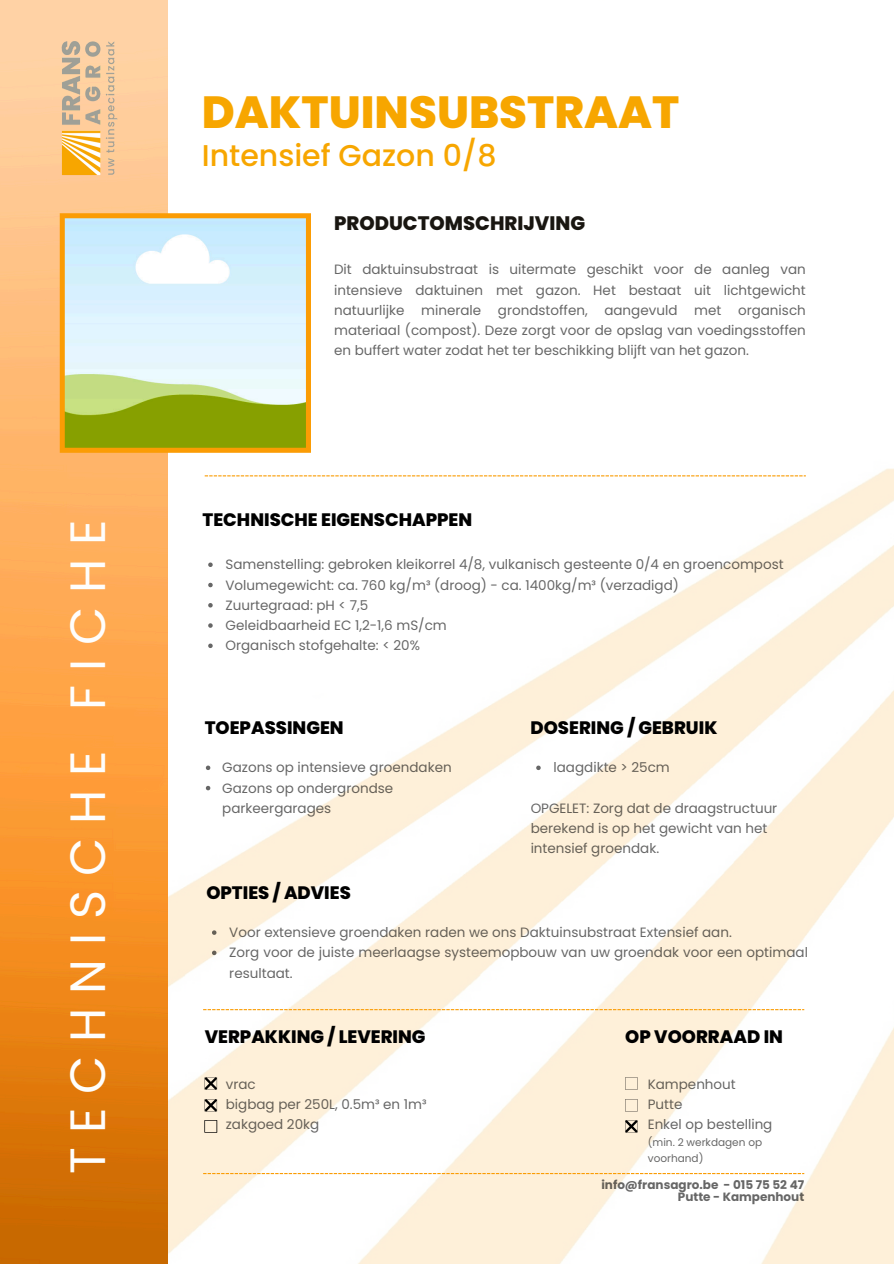
<style>
.page{position:relative;width:894px;height:1264px;background:#fff}
.page>*{position:absolute;margin:0;border:0;box-sizing:border-box;transform-origin:0 0}
.t1{font:49.5px "Poppins";letter-spacing:.28em;color:#fefefd}
.t2{font:800 45px "Poppins";color:#f7a600}
.t3{font:500 30px "Poppins";color:#f7a600}
.t4{font:800 19.5px "Poppins";color:#191611}
.t5{font:800 18px "Poppins";color:#000}
.t6{font:13.5px/20.2px "Poppins";color:#000}
.t7{font:700 12px/12px "Poppins";color:#000;text-align:right}
.t8{font:10.5px/15.8px "Poppins";color:#000}
</style>
<div class="page">
<img style="left:167px;top:0;width:726px;height:1263px">
<img style="left:0;top:0;width:167px;height:1263px">
<svg style="left:203px;top:1172px;width:601px;height:2px"></svg>
<svg style="left:60px;top:213px;width:251px;height:240px;background:#cedbb5"></svg>
<svg style="left:205px;top:1077px;width:12px;height:12px"></svg>
<svg style="left:205px;top:1099px;width:12px;height:12px"></svg>
<svg style="left:625px;top:1077px;width:12px;height:12px"></svg>
<svg style="left:625px;top:1099px;width:12px;height:12px"></svg>
<svg style="left:203px;top:1009px;width:601px;height:1px"></svg>
<svg style="left:205px;top:475px;width:600px;height:1px"></svg>
<img style="left:60px;top:30px;width:68px;height:145px">
<svg style="left:208px;top:562px;width:5px;height:5px"></svg>
<svg style="left:208px;top:582px;width:5px;height:5px"></svg>
<svg style="left:208px;top:603px;width:5px;height:4px"></svg>
<svg style="left:208px;top:623px;width:5px;height:4px"></svg>
<svg style="left:208px;top:643px;width:5px;height:5px"></svg>
<svg style="left:536px;top:765px;width:4px;height:5px"></svg>
<svg style="left:212px;top:930px;width:4px;height:4px"></svg>
<svg style="left:212px;top:950px;width:4px;height:5px"></svg>
<svg style="left:206px;top:765px;width:4px;height:5px"></svg>
<svg style="left:206px;top:785px;width:4px;height:5px"></svg>
<svg style="left:625px;top:1120px;width:12px;height:12px"></svg>
<svg style="left:205px;top:1120px;width:12px;height:12px"></svg>
<p class="t1" style="left:53px;top:1174px;width:656px;rotate:-90deg">TECHNISCHE FICHE</p>
<h2 class="t2" style="left:202px;top:81px;width:479px">DAKTUINSUBSTRAAT</h2>
<h1 class="t3" style="left:202px;top:135px;width:296px">Intensief Gazon 0/8</h1>
<h3 class="t4" style="left:334px;top:210px;width:252px">PRODUCTOMSCHRIJVING</h3>
<p class="t6" style="left:334px;top:259px;width:473px;text-align:justify">Dit daktuinsubstraat is uitermate geschikt voor de aanleg van intensieve daktuinen met gazon. Het bestaat uit lichtgewicht natuurlijke minerale grondstoffen, aangevuld met organisch materiaal (compost). Deze zorgt voor de opslag van voedingsstoffen en buffert water zodat het ter beschikking blijft van het gazon.</p>
<h4 class="t5" style="left:202px;top:507px;width:271px">TECHNISCHE EIGENSCHAPPEN</h4>
<p class="t6" style="left:225px;top:554px;width:559px">Samenstelling: gebroken kleikorrel 4/8, vulkanisch gesteente 0/4 en groencompost Volumegewicht: ca. 760 kg/m³ (droog) - ca. 1400kg/m³ (verzadigd)<br>Zuurtegraad: pH &lt; 7,5<br>Geleidbaarheid EC 1,2-1,6 mS/cm<br>Organisch stofgehalte: &lt; 20%</p>
<p class="t5" style="left:205px;top:715px;width:140px">TOEPASSINGEN</p>
<p class="t6" style="left:222px;top:757px;width:231px">Gazons op intensieve groendaken<br>Gazons op ondergrondse parkeergarages</p>
<h5 class="t5" style="left:530px;top:715px;width:188px">DOSERING / GEBRUIK</h5>
<p class="t6" style="left:553px;top:757px;width:118px">laagdikte &gt; 25cm</p>
<p class="t6" style="left:530px;top:798px;width:248px">OPGELET: Zorg dat de draagstructuur berekend is op het gewicht van het intensief groendak.</p>
<p class="t5" style="left:206px;top:879px;width:146px">OPTIES / ADVIES</p>
<p class="t6" style="left:229px;top:922px;width:580px">Voor extensieve groendaken raden we ons Daktuinsubstraat Extensief aan.<br>Zorg voor de juiste meerlaagse systeemopbouw van uw groendak voor een optimaal resultaat.</p>
<h4 class="t5" style="left:205px;top:1024px;width:222px">VERPAKKING / LEVERING</h4>
<p class="t6" style="left:226px;top:1073px;width:202px">vrac<br>bigbag per 250L, 0.5m³ en 1m³ zakgoed 20kg</p>
<p class="t5" style="left:625px;top:1024px;width:159px">OP VOORRAAD IN</p>
<p class="t6" style="left:647px;top:1074px;width:126px">Kampenhout<br>Putte<br>Enkel op bestelling</p>
<p class="t8" style="left:647px;top:1134px;width:116px">(min. 2 werkdagen op voorhand)</p>
<p class="t7" style="left:601px;top:1178px;width:204px">info@fransagro.be - 015 75 52 47<br>Putte - Kampenhout</p>
</div>
